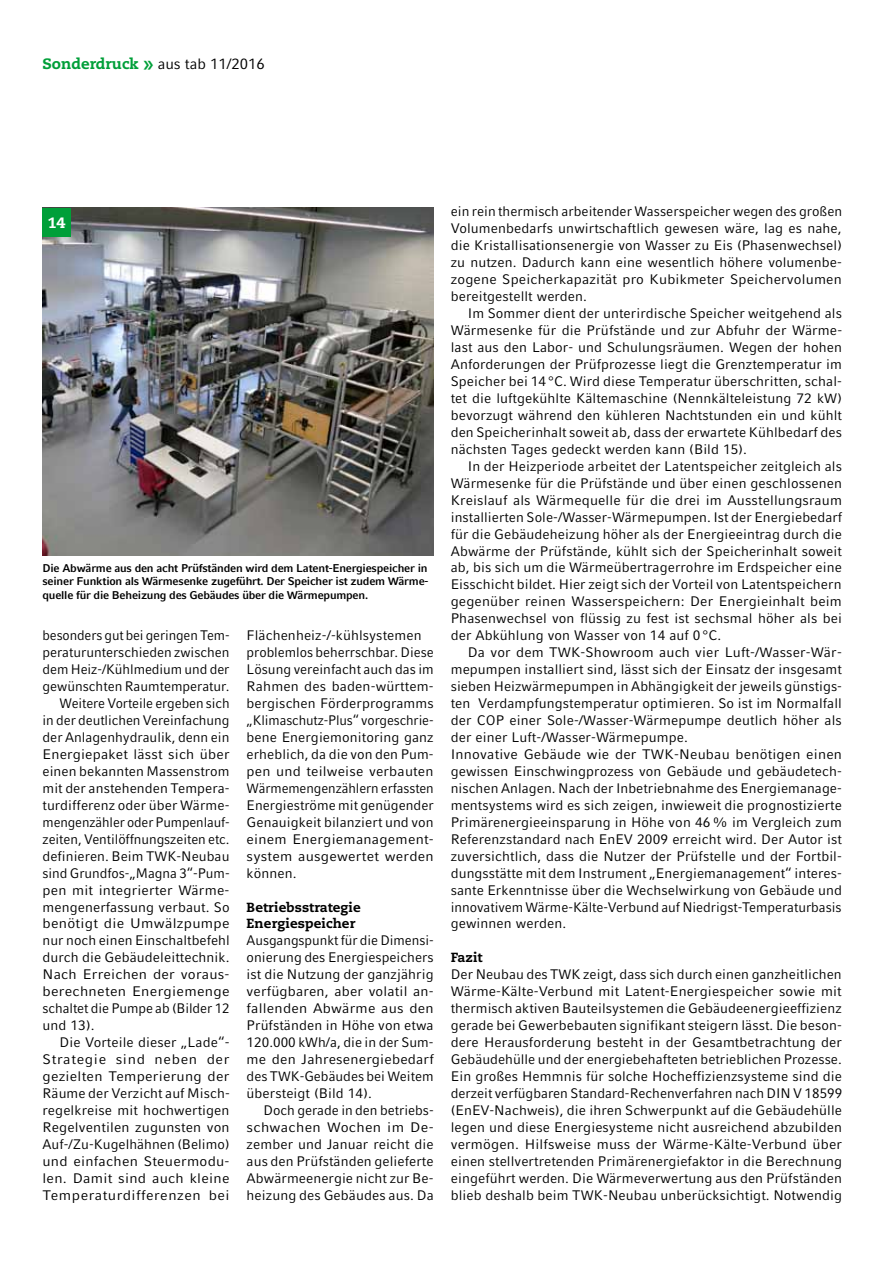
<style>
.page{position:relative;width:893px;height:1263px;background:#fff}
.page>*{position:absolute;margin:0;border:0;box-sizing:border-box;transform-origin:0 0}
.t1{font:15px "Compatil Fact LT Pro";color:#000}
.t2{font:800 15px "Caecilia LT Std";color:#fff}
.t3{font:13.8px/17px "Compatil Fact LT Pro";letter-spacing:.005em;color:#000;text-align:justify}
.t4{font:13.8px/17px "Compatil Fact LT Pro";letter-spacing:.005em;color:#000;text-align:justify;scale:.96 1}
.t5{font:13.8px "Compatil Fact LT Pro";letter-spacing:.005em;color:#000;scale:1.04 1}
.t6{font:13.8px "Compatil Fact LT Pro";letter-spacing:.005em;color:#000;scale:.95 1}
.t7{font:13.8px "Compatil Fact LT Pro";letter-spacing:.005em;color:#000;scale:1.05 1}
.t8{font:13.8px "Compatil Fact LT Pro";letter-spacing:.035em;color:#000;scale:1.05 1}
.t9{font:13.8px "Compatil Fact LT Pro";letter-spacing:.045em;color:#000;scale:1.05 1}
.t10{font:800 13.2px/17px "Caecilia LT Std";letter-spacing:.005em;color:#000}
.t11{font:700 11.25px/13.5px "Compatil Fact LT Pro";letter-spacing:-.02em;color:#000;text-align:justify}
.s1{font-family:"Caecilia LT Std";font-weight:800;color:#009f39}
.s2{font-weight:700;font-size:21px;color:#009f39}
</style>
<div class="page">
<img style="left:43px;top:208px;width:391px;height:347px">
<div style="left:43px;top:208px;width:28px;height:28px;background:#009f39"></div>
<p class="t1" style="left:43px;top:55px;width:224px"><span class="s1">Sonderdruck</span> <span class="s2">»</span> aus tab 11/2016</p>
<p class="t2" style="left:48px;top:213px;width:19px">14</p>
<p class="t3" style="left:451px;top:203px;width:393px">ein rein thermisch arbeitender Wasserspeicher wegen des großen Volumenbedarfs unwirtschaftlich gewesen wäre, lag es nahe, die Kristallisationsenergie von Wasser zu Eis (Phasenwechsel) zu nutzen. Dadurch kann eine wesentlich höhere volumenbe&shy;zogene Speicherkapazität pro Kubikmeter Speichervolumen bereitgestellt werden.</p>
<p class="t3" style="left:451px;top:305px;width:393px;text-indent:17px">Im Sommer dient der unterirdische Speicher weitgehend als Wärmesenke für die Prüfstände und zur Abfuhr der Wärme&shy;last aus den Labor- und Schulungsräumen. Wegen der hohen Anforderungen der Prüfprozesse liegt die Grenztemperatur im Speicher bei 14°C. Wird diese Temperatur überschritten, schal&shy;tet die luftgekühlte Kältemaschine (Nennkälteleistung 72 kW) bevorzugt während den kühleren Nachtstunden ein und kühlt den Speicherinhalt soweit ab, dass der erwartete Kühlbedarf des nächsten Tages gedeckt werden kann (Bild 15).</p>
<p class="t3" style="left:451px;top:457px;width:393px;text-indent:17px">In der Heizperiode arbeitet der Latentspeicher zeitgleich als Wärmesenke für die Prüfstände und über einen geschlossenen Kreislauf als Wärmequelle für die drei im Ausstellungsraum installierten Sole-/Wasser-Wärmepumpen. Ist der Energiebedarf für die Gebäudeheizung höher als der Energieeintrag durch die Abwärme der Prüfstände, kühlt sich der Speicherinhalt soweit ab, bis sich um die Wärmeübertragerrohre im Erdspeicher eine Eisschicht bildet. Hier zeigt sich der Vorteil von Latentspeichern gegenüber reinen Wasserspeichern: Der Energieinhalt beim Phasenwechsel von flüssig zu fest ist sechsmal höher als bei der Abkühlung von Wasser von 14 auf 0 °C.</p>
<p class="t3" style="left:451px;top:644px;width:393px;text-align:left;text-indent:17px">Da vor dem TWK-Showroom auch vier Luft-/Wasser-Wär&shy;mepumpen installiert sind, lässt sich der Einsatz der insgesamt sieben Heizwärmepumpen in Abhängigkeit der jeweils günstigs&shy;ten Verdampfungstemperatur optimieren. So ist im Normalfall der COP einer Sole-/Wasser-Wärmepumpe deutlich höher als der einer Luft-/Wasser-Wärmepumpe.<br>Innovative Gebäude wie der TWK-Neubau benötigen einen gewissen Einschwingprozess von Gebäude und gebäudetech&shy;nischen Anlagen. Nach der Inbetriebnahme des Energiemanage&shy;mentsystems wird es sich zeigen, inwieweit die prognostizierte Primärenergieeinsparung in Höhe von 46% im Vergleich zum Referenzstandard nach EnEV 2009 erreicht wird. Der Autor ist zuversichtlich, dass die Nutzer der Prüfstelle und der Fortbil&shy;dungsstätte mit dem Instrument „Energiemanagement“ interes&shy;sante Erkenntnisse über die Wechselwirkung von Gebäude und innovativem Wärme-Kälte-Verbund auf Niedrigst-Temperaturbasis gewinnen werden.</p>
<p class="t10" style="left:451px;top:949px;width:33px">Fazit</p>
<p class="t3" style="left:451px;top:966px;width:393px">Der Neubau des TWK zeigt, dass sich durch einen ganzheitlichen Wärme-Kälte-Verbund mit Latent-Energiespeicher sowie mit thermisch aktiven Bauteilsystemen die Gebäudeenergieeffizienz gerade bei Gewerbebauten signifikant steigern lässt. Die beson&shy;dere Herausforderung besteht in der Gesamtbetrachtung der Gebäudehülle und der energiebehafteten betrieblichen Prozesse.<br>Ein großes Hemmnis für solche Hocheffizienzsysteme sind die derzeit verfügbaren Standard-Rechenverfahren nach DIN V 18599 (EnEV-Nachweis), die ihren Schwerpunkt auf die Gebäudehülle legen und diese Energiesysteme nicht ausreichend abzubilden vermögen. Hilfsweise muss der Wärme-Kälte-Verbund über einen stellvertretenden Primärenergiefaktor in die Berechnung eingeführt werden. Die Wärmeverwertung aus den Prüfständen blieb deshalb beim TWK-Neubau unberücksichtigt. Notwendig</p>
<p class="t11" style="left:43px;top:561px;width:387px">Die Abwärme aus den acht Prüfständen wird dem Latent-Energiespeicher in seiner Funktion als Wärmesenke zugeführt. Der Speicher ist zudem Wärme&shy;quelle für die Beheizung des Gebäudes über die Wärmepumpen.</p>
<p class="t3" style="left:247px;top:627px;width:189px;text-align:left">Flächenheiz-/-kühlsystemen problemlos beherrschbar. Diese<br>Lösung vereinfacht auch das im<br>Rahmen des baden-württem&shy;bergischen Förderprogramms „Klimaschutz-Plus“ vorgeschrie&shy;bene Energiemonitoring ganz erheblich, da die von den Pum&shy;pen und teilweise verbauten<br>Wärmemengenzählern erfassten<br>Energieströme mit genügender<br>Genauigkeit bilanziert und von einem Energiemanagement&shy;system ausgewertet werden können.</p>
<p class="t10" style="left:247px;top:898px;width:116px">Betriebsstrategie<br>Energiespeicher</p>
<p class="t4" style="left:247px;top:932px;width:197px">Ausgangspunkt für die Dimensi&shy;onierung des Energiespeichers ist die Nutzung der ganzjährig verfügbaren, aber volatil an&shy;fallenden Abwärme aus den Prüfständen in Höhe von etwa 120.000 kWh/a, die in der Sum&shy;me den Jahresenergiebedarf des TWK-Gebäudes bei Weitem übersteigt (Bild 14).</p>
<p class="t3" style="left:247px;top:1102px;width:189px;text-indent:17px">Doch gerade in den betriebs&shy;schwachen Wochen im De&shy;zember und Januar reicht die aus den Prüfständen gelieferte Abwärmeenergie nicht zur Be&shy;heizung des Gebäudes aus. Da</p>
<p class="t6" style="left:43px;top:627px;width:198px">besonders gut bei geringen Tem-</p>
<p class="t3" style="left:43px;top:644px;width:188px">peraturunterschieden zwischen</p>
<p class="t3" style="left:43px;top:661px;width:188px">dem Heiz-/Kühlmedium und der</p>
<p class="t3" style="left:43px;top:678px;width:189px">gewünschten Raumtemperatur.</p>
<p class="t4" style="left:60px;top:695px;width:179px">Weitere Vorteile ergeben sich</p>
<p class="t3" style="left:43px;top:712px;width:188px">in der deutlichen Vereinfachung</p>
<p class="t3" style="left:43px;top:729px;width:188px">der Anlagenhydraulik, denn ein</p>
<p class="t3" style="left:43px;top:746px;width:189px">Energiepaket lässt sich über</p>
<p class="t3" style="left:43px;top:763px;width:188px">einen bekannten Massenstrom</p>
<p class="t3" style="left:43px;top:780px;width:189px">mit der anstehenden Tempera-</p>
<p class="t3" style="left:43px;top:796px;width:188px">turdifferenz oder über Wärme-</p>
<p class="t6" style="left:43px;top:814px;width:199px">mengenzähler oder Pumpenlauf-</p>
<p class="t3" style="left:43px;top:830px;width:189px">zeiten, Ventilöffnungszeiten etc.</p>
<p class="t3" style="left:43px;top:847px;width:188px">definieren. Beim TWK-Neubau</p>
<p class="t3" style="left:43px;top:864px;width:189px">sind Grundfos-„Magna 3“-Pum-</p>
<p class="t3" style="left:43px;top:881px;width:188px">pen mit integrierter Wärme-</p>
<p class="t3" style="left:43px;top:898px;width:189px">mengenerfassung verbaut. So</p>
<p class="t7" style="left:43px;top:916px;width:180px">benötigt die Umwälzpumpe</p>
<p class="t3" style="left:43px;top:932px;width:189px">nur noch einen Einschaltbefehl</p>
<p class="t3" style="left:43px;top:949px;width:189px">durch die Gebäudeleittechnik.</p>
<p class="t5" style="left:43px;top:966px;width:181px">Nach Erreichen der voraus-</p>
<p class="t7" style="left:43px;top:983px;width:180px">berechneten Energiemenge</p>
<p class="t3" style="left:43px;top:1000px;width:188px">schaltet die Pumpe ab (Bilder 12</p>
<p class="t3" style="left:43px;top:1017px;width:54px">und 13).</p>
<p class="t3" style="left:60px;top:1034px;width:172px">Die Vorteile dieser „Lade“-</p>
<p class="t9" style="left:43px;top:1051px;width:180px">Strategie sind neben der</p>
<p class="t5" style="left:43px;top:1068px;width:181px">gezielten Temperierung der</p>
<p class="t3" style="left:43px;top:1085px;width:189px">Räume der Verzicht auf Misch-</p>
<p class="t3" style="left:43px;top:1102px;width:189px">regelkreise mit hochwertigen</p>
<p class="t3" style="left:43px;top:1119px;width:189px">Regelventilen zugunsten von</p>
<p class="t3" style="left:43px;top:1135px;width:189px">Auf-/Zu-Kugelhähnen (Belimo)</p>
<p class="t5" style="left:43px;top:1153px;width:181px">und einfachen Steuermodu-</p>
<p class="t5" style="left:43px;top:1170px;width:181px">len. Damit sind auch kleine</p>
<p class="t8" style="left:43px;top:1187px;width:180px">Temperaturdifferenzen bei</p>
</div>
